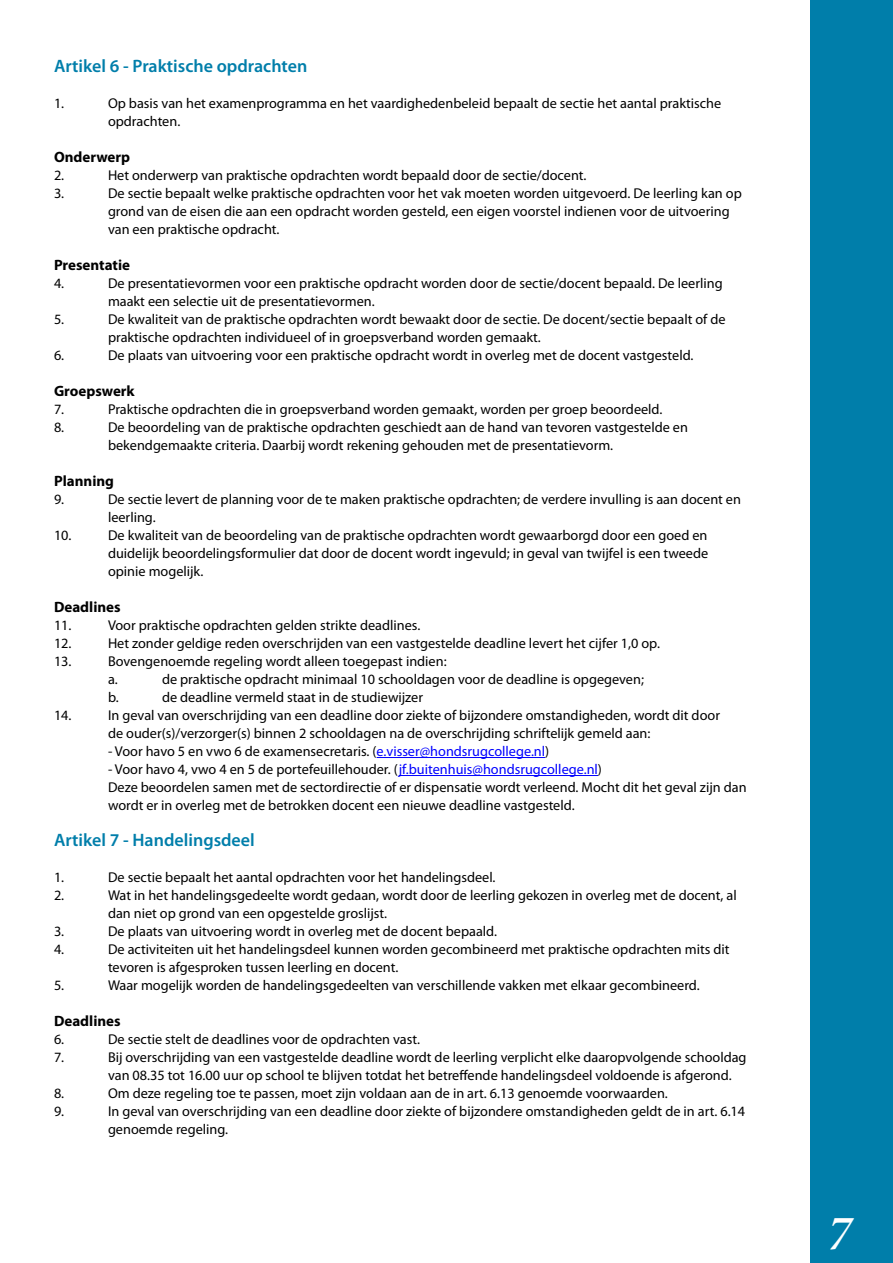
<style>
.page{position:relative;width:893px;height:1263px;background:#fff}
.page>*{position:absolute;margin:0;border:0;box-sizing:border-box;transform-origin:0 0}
.t1{font:49.5px "Minion Pro Semibold It Subh";color:#fff}
.t2{font:600 18px "Myriad Pro";color:#007eaa}
.t3{font:700 15px "Myriad Pro";color:#000}
.t4{font:14.25px/18px "Myriad Pro";color:#000}
.s1{color:#00f}
</style>
<div class="page">
<div style="left:810px;top:0;width:83px;height:1263px;background:#007eaa"></div>
<hr style="left:377px;top:757px;width:168px;height:1px;background:#00f">
<hr style="left:399px;top:775px;width:199px;height:1px;background:#00f">
<p class="t2" style="left:54px;top:56px;width:255px">Artikel 6 - Praktische opdrachten</p>
<p class="t4" style="left:54px;top:95px;width:12px">1.</p>
<p class="t4" style="left:108px;top:95px;width:615px">Op basis van het examenprogramma en het vaardighedenbeleid bepaalt de sectie het aantal praktische opdrachten.</p>
<p class="t3" style="left:54px;top:149px;width:78px">Onderwerp</p>
<p class="t4" style="left:54px;top:167px;width:12px">2.</p>
<p class="t4" style="left:108px;top:167px;width:480px">Het onderwerp van praktische opdrachten wordt bepaald door de sectie/docent.</p>
<p class="t4" style="left:54px;top:185px;width:12px">3.</p>
<p class="t4" style="left:108px;top:185px;width:635px">De sectie bepaalt welke praktische opdrachten voor het vak moeten worden uitgevoerd. De leerling kan op</p>
<p class="t4" style="left:108px;top:203px;width:623px">grond van de eisen die aan een opdracht worden gesteld, een eigen voorstel indienen voor de uitvoering van een praktische opdracht.</p>
<p class="t3" style="left:54px;top:257px;width:78px">Presentatie</p>
<p class="t4" style="left:54px;top:275px;width:12px">4.</p>
<p class="t4" style="left:108px;top:275px;width:616px">De presentatievormen voor een praktische opdracht worden door de sectie/docent bepaald. De leerling maakt een selectie uit de presentatievormen.</p>
<p class="t4" style="left:54px;top:311px;width:12px">5.</p>
<p class="t4" style="left:108px;top:311px;width:619px">De kwaliteit van de praktische opdrachten wordt bewaakt door de sectie. De docent/sectie bepaalt of de praktische opdrachten individueel of in groepsverband worden gemaakt.</p>
<p class="t4" style="left:54px;top:347px;width:12px">6.</p>
<p class="t4" style="left:108px;top:347px;width:587px">De plaats van uitvoering voor een praktische opdracht wordt in overleg met de docent vastgesteld.</p>
<p class="t3" style="left:54px;top:383px;width:82px">Groepswerk</p>
<p class="t4" style="left:54px;top:401px;width:12px">7.</p>
<p class="t4" style="left:108px;top:401px;width:556px">Praktische opdrachten die in groepsverband worden gemaakt, worden per groep beoordeeld.</p>
<p class="t4" style="left:54px;top:419px;width:12px">8.</p>
<p class="t4" style="left:108px;top:419px;width:581px">De beoordeling van de praktische opdrachten geschiedt aan de hand van tevoren vastgestelde en bekendgemaakte criteria. Daarbij wordt rekening gehouden met de presentatievorm.</p>
<p class="t3" style="left:54px;top:473px;width:62px">Planning</p>
<p class="t4" style="left:54px;top:491px;width:12px">9.</p>
<p class="t4" style="left:108px;top:491px;width:634px">De sectie levert de planning voor de te maken praktische opdrachten; de verdere invulling is aan docent en leerling.</p>
<p class="t4" style="left:54px;top:527px;width:19px">10.</p>
<p class="t4" style="left:108px;top:527px;width:602px;text-align:justify">De kwaliteit van de beoordeling van de praktische opdrachten wordt gewaarborgd door een goed en duidelijk beoordelingsformulier dat door de docent wordt ingevuld; in geval van twijfel is een tweede opinie mogelijk.</p>
<p class="t3" style="left:54px;top:599px;width:68px">Deadlines</p>
<p class="t4" style="left:54px;top:617px;width:19px">11.</p>
<p class="t4" style="left:108px;top:617px;width:314px">Voor praktische opdrachten gelden strikte deadlines.</p>
<p class="t4" style="left:54px;top:635px;width:19px">12.</p>
<p class="t4" style="left:108px;top:635px;width:553px">Het zonder geldige reden overschrijden van een vastgestelde deadline levert het cijfer 1,0 op.</p>
<p class="t4" style="left:54px;top:653px;width:19px">13.</p>
<p class="t4" style="left:108px;top:653px;width:340px">Bovengenoemde regeling wordt alleen toegepast indien:</p>
<p class="t4" style="left:108px;top:671px;width:11px">a.</p>
<p class="t4" style="left:162px;top:671px;width:483px">de praktische opdracht minimaal 10 schooldagen voor de deadline is opgegeven;</p>
<p class="t4" style="left:108px;top:689px;width:12px">b.</p>
<p class="t4" style="left:162px;top:689px;width:263px">de deadline vermeld staat in de studiewijzer</p>
<p class="t4" style="left:54px;top:707px;width:19px">14.</p>
<p class="t4" style="left:108px;top:707px;width:613px">In geval van overschrijding van een deadline door ziekte of bijzondere omstandigheden, wordt dit door</p>
<p class="t4" style="left:108px;top:725px;width:544px">de ouder(s)/verzorger(s) binnen 2 schooldagen na de overschrijding schriftelijk gemeld aan:</p>
<p class="t4" style="left:108px;top:743px;width:443px">- Voor havo 5 en vwo 6 de examensecretaris. (<span class="s1">e.visser@hondsrugcollege.nl</span>)</p>
<p class="t4" style="left:108px;top:761px;width:495px">- Voor havo 4, vwo 4 en 5 de portefeuillehouder. (<span class="s1">jf.buitenhuis@hondsrugcollege.nl</span>)</p>
<p class="t4" style="left:108px;top:779px;width:640px">Deze beoordelen samen met de sectordirectie of er dispensatie wordt verleend. Mocht dit het geval zijn dan wordt er in overleg met de betrokken docent een nieuwe deadline vastgesteld.</p>
<p class="t2" style="left:54px;top:830px;width:202px">Artikel 7 - Handelingsdeel</p>
<p class="t4" style="left:54px;top:869px;width:12px">1.</p>
<p class="t4" style="left:108px;top:869px;width:389px">De sectie bepaalt het aantal opdrachten voor het handelingsdeel.</p>
<p class="t4" style="left:54px;top:887px;width:12px">2.</p>
<p class="t4" style="left:108px;top:887px;width:630px">Wat in het handelingsgedeelte wordt gedaan, wordt door de leerling gekozen in overleg met de docent, al dan niet op grond van een opgestelde groslijst.</p>
<p class="t4" style="left:54px;top:923px;width:12px">3.</p>
<p class="t4" style="left:108px;top:923px;width:391px">De plaats van uitvoering wordt in overleg met de docent bepaald.</p>
<p class="t4" style="left:54px;top:941px;width:12px">4.</p>
<p class="t4" style="left:108px;top:941px;width:623px">De activiteiten uit het handelingsdeel kunnen worden gecombineerd met praktische opdrachten mits dit tevoren is afgesproken tussen leerling en docent.</p>
<p class="t4" style="left:54px;top:977px;width:12px">5.</p>
<p class="t4" style="left:108px;top:977px;width:593px">Waar mogelijk worden de handelingsgedeelten van verschillende vakken met elkaar gecombineerd.</p>
<p class="t3" style="left:54px;top:1013px;width:68px">Deadlines</p>
<p class="t4" style="left:54px;top:1031px;width:12px">6.</p>
<p class="t4" style="left:108px;top:1031px;width:314px">De sectie stelt de deadlines voor de opdrachten vast.</p>
<p class="t4" style="left:54px;top:1049px;width:12px">7.</p>
<p class="t4" style="left:108px;top:1049px;width:640px">Bij overschrijding van een vastgestelde deadline wordt de leerling verplicht elke daaropvolgende schooldag van 08.35 tot 16.00 uur op school te blijven totdat het betreffende handelingsdeel voldoende is afgerond.</p>
<p class="t4" style="left:54px;top:1085px;width:12px">8.</p>
<p class="t4" style="left:108px;top:1085px;width:561px">Om deze regeling toe te passen, moet zijn voldaan aan de in art. 6.13 genoemde voorwaarden.</p>
<p class="t4" style="left:54px;top:1103px;width:12px">9.</p>
<p class="t4" style="left:108px;top:1103px;width:639px">In geval van overschrijding van een deadline door ziekte of bijzondere omstandigheden geldt de in art. 6.14 genoemde regeling.</p>
<p class="t1" style="left:827px;top:1203px;width:25px">7</p>
</div>
